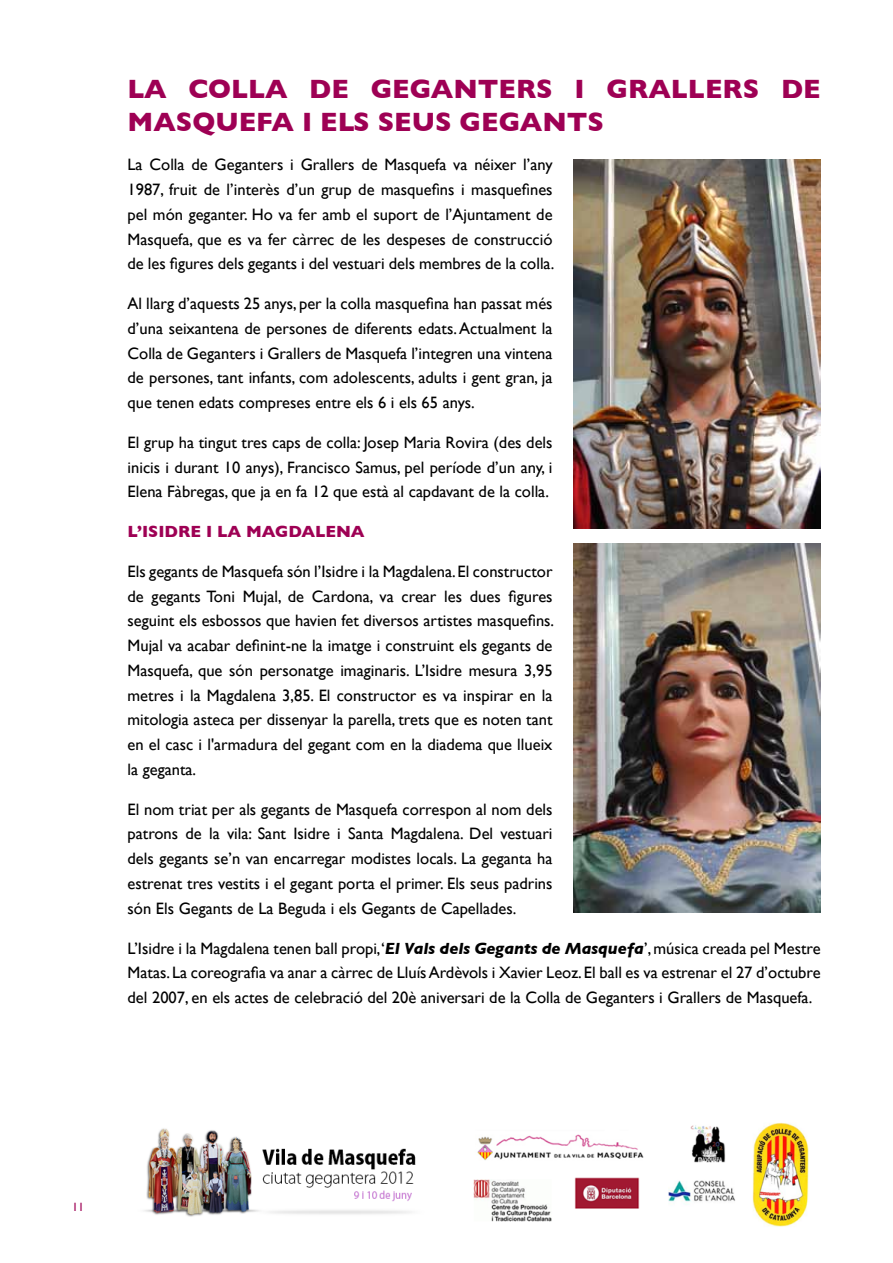
<style>
.page{position:relative;width:893px;height:1263px;background:#fff}
.page>*{position:absolute;margin:0;border:0;box-sizing:border-box;transform-origin:0 0}
.t1{font:700 27px/32.4px "Gill Sans";color:#9e0054}
.t2{font:16.5px/24.8px "Gill Sans";color:#000;text-align:justify}
.t3{font:700 16.5px "Gill Sans";color:#9e0054}
.t4{font:12px "Gill Sans";color:#9e0054}
.s1{font-weight:700;font-style:italic}
</style>
<div class="page">
<img style="left:144px;top:1122px;width:665px;height:105px">
<img style="left:574px;top:159px;width:247px;height:369px">
<img style="left:574px;top:543px;width:247px;height:369px">
<h1 class="t1" style="left:128px;top:73px;width:695px">LA COLLA DE GEGANTERS I GRALLERS DE<br>MASQUEFA I ELS SEUS GEGANTS</h1>
<p class="t2" style="left:128px;top:152px;width:428px">La Colla de Geganters i Grallers de Masquefa va néixer l’any 1987, fruit de l’interès d’un grup de masquefins i masquefines pel món geganter. Ho va fer amb el suport de l’Ajuntament de Masquefa, que es va fer càrrec de les despeses de construcció de les figures dels gegants i del vestuari dels membres de la colla.</p>
<p class="t2" style="left:128px;top:291px;width:426px">Al llarg d’aquests 25 anys, per la colla masquefina han passat més d’una seixantena de persones de diferents edats. Actualment la Colla de Geganters i Grallers de Masquefa l’integren una vintena de persones, tant infants, com adolescents, adults i gent gran, ja que tenen edats compreses entre els 6 i els 65 anys.</p>
<p class="t2" style="left:128px;top:430px;width:426px">El grup ha tingut tres caps de colla: Josep Maria Rovira (des dels inicis i durant 10 anys), Francisco Samus, pel període d’un any, i Elena Fàbregas, que ja en fa 12 que està al capdavant de la colla.</p>
<p class="t3" style="left:128px;top:522px;width:239px">L’ISIDRE I LA MAGDALENA</p>
<p class="t2" style="left:128px;top:559px;width:428px">Els gegants de Masquefa són l’Isidre i la Magdalena. El constructor de gegants Toni Mujal, de Cardona, va crear les dues figures seguint els esbossos que havien fet diversos artistes masquefins.<br>Mujal va acabar definint-ne la imatge i construint els gegants de Masquefa, que són personatge imaginaris. L’Isidre mesura 3,95 metres i la Magdalena 3,85. El constructor es va inspirar en la mitologia asteca per dissenyar la parella, trets que es noten tant en el casc i l'armadura del gegant com en la diadema que llueix la geganta.</p>
<p class="t2" style="left:128px;top:797px;width:426px">El nom triat per als gegants de Masquefa correspon al nom dels patrons de la vila: Sant Isidre i Santa Magdalena. Del vestuari dels gegants se’n van encarregar modistes locals. La geganta ha estrenat tres vestits i el gegant porta el primer. Els seus padrins són Els Gegants de La Beguda i els Gegants de Capellades.</p>
<p class="t2" style="left:128px;top:935px;width:695px">L’Isidre i la Magdalena tenen ball propi,‘<span class="s1">El Vals dels Gegants de Masquefa</span>’, música creada pel Mestre Matas. La coreografia va anar a càrrec de Lluís Ardèvols i Xavier Leoz. El ball es va estrenar el 27 d’octubre del 2007, en els actes de celebració del 20è aniversari de la Colla de Geganters i Grallers de Masquefa.</p>
<p class="t4" style="left:72px;top:1200px;width:13px">11</p>
</div>
